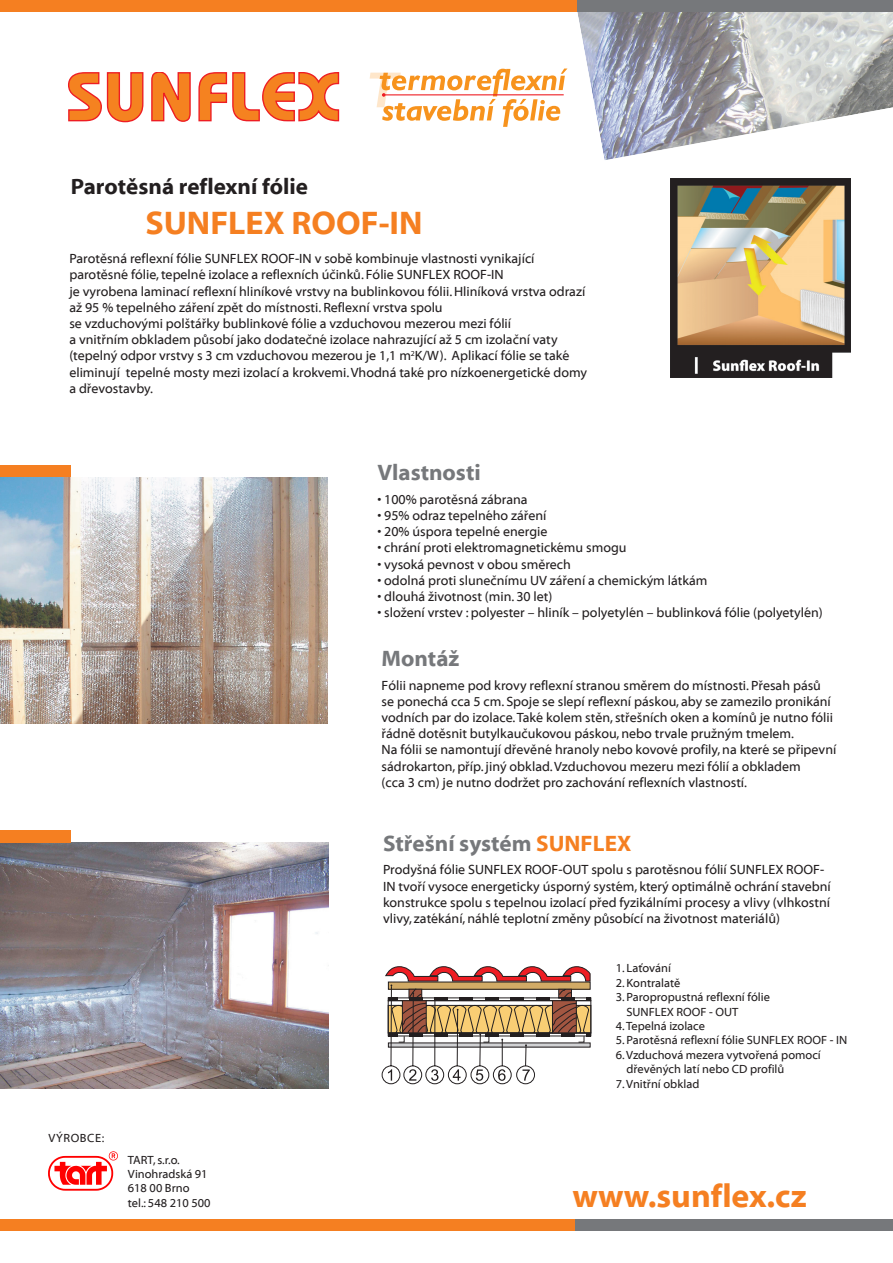
<style>
.page{position:relative;width:893px;height:1263px;background:#fff}
.page>*{position:absolute;margin:0;border:0;box-sizing:border-box;transform-origin:0 0}
.t1{font:33px "Myriad Bd Web CE";color:#f57f21}
.t2{font:22.5px "Myriad Bd Web CE";color:#76787b}
.t3{font:22.5px "Myriad Bd Web CE";color:#231f20}
.t4{font:13.5px/16.2px "Myriad Web CE";color:#231f20}
.t5{font:12px/14.4px "Myriad Web CE";color:#231f20}
.t6{font:12px "Myriad Web CE";letter-spacing:.05em;color:#231f20}
.s1{color:#f57f21}
</style>
<div class="page">
<img style="left:576px;top:11px;width:317px;height:149px">
<img style="left:670px;top:179px;width:180px;height:198px">
<div style="left:0;top:0;width:579px;height:11px;background:#f57f21"></div>
<div style="left:577px;top:0;width:316px;height:11px;background:#76787b"></div>
<div style="left:0;top:465px;width:70px;height:12px;background:#f57f21"></div>
<img style="left:0;top:842px;width:328px;height:246px">
<div style="left:0;top:830px;width:70px;height:13px;background:#f57f21"></div>
<div style="left:0;top:1219px;width:579px;height:11px;background:#f57f21"></div>
<div style="left:576px;top:1219px;width:317px;height:11px;background:#76787b"></div>
<svg style="left:370px;top:69px;width:197px;height:58px"></svg>
<svg style="left:68px;top:72px;width:271px;height:50px"></svg>
<svg style="left:382px;top:966px;width:210px;height:118px"></svg>
<svg style="left:48px;top:1151px;width:70px;height:39px"></svg>
<div style="left:675px;top:358px;width:15px;height:14px;background:#231f20"></div>
<img style="left:0;top:477px;width:328px;height:246px">
<h2 class="t3" style="left:71px;top:174px;width:239px">Parotěsná reflexní fólie</h2>
<h1 class="t1" style="left:145px;top:204px;width:279px">SUNFLEX ROOF-IN</h1>
<p class="t4" style="left:69px;top:251px;width:519px">Parotěsná reflexní fólie SUNFLEX ROOF-IN v sobě kombinuje vlastnosti vynikající parotěsné fólie, tepelné izolace a reflexních účinků. Fólie SUNFLEX ROOF-IN<br>je vyrobena laminací reflexní hliníkové vrstvy na bublinkovou fólii. Hliníková vrstva odrazí až 95 % tepelného záření zpět do místnosti. Reflexní vrstva spolu<br>se vzduchovými polštářky bublinkové fólie a vzduchovou mezerou mezi fólií<br>a vnitřním obkladem působí jako dodatečné izolace nahrazující až 5 cm izolační vaty (tepelný odpor vrstvy s 3 cm vzduchovou mezerou je 1,1 m<sup>2</sup>K/W). Aplikací fólie se také eliminují tepelné mosty mezi izolací a krokvemi. Vhodná také pro nízkoenergetické domy a dřevostavby.</p>
<h2 class="t2" style="left:377px;top:460px;width:105px">Vlastnosti</h2>
<p class="t4" style="left:377px;top:491px;width:152px">• 100% parotěsná zábrana</p>
<p class="t4" style="left:377px;top:507px;width:171px">• 95% odraz tepelného záření</p>
<p class="t4" style="left:377px;top:524px;width:172px">• 20% úspora tepelné energie</p>
<p class="t4" style="left:377px;top:540px;width:251px">• chrání proti elektromagnetickému smogu</p>
<p class="t4" style="left:377px;top:556px;width:195px">• vysoká pevnost v obou směrech</p>
<p class="t4" style="left:377px;top:572px;width:331px">• odolná proti slunečnímu UV záření a chemickým látkám</p>
<p class="t4" style="left:377px;top:588px;width:177px">• dlouhá životnost (min. 30 let)</p>
<p class="t4" style="left:377px;top:605px;width:447px">• složení vrstev : polyester – hliník – polyetylén – bublinková fólie (polyetylén)</p>
<h2 class="t2" style="left:382px;top:646px;width:79px">Montáž</h2>
<p class="t4" style="left:382px;top:677px;width:456px">Fólii napneme pod krovy reflexní stranou směrem do místnosti. Přesah pásů se ponechá cca 5 cm. Spoje se slepí reflexní páskou, aby se zamezilo pronikání vodních par do izolace. Také kolem stěn, střešních oken a komínů je nutno fólii řádně dotěsnit butylkaučukovou páskou, nebo trvale pružným tmelem.<br>Na fólii se namontují dřevěné hranoly nebo kovové profily, na které se připevní sádrokarton, příp. jiný obklad. Vzduchovou mezeru mezi fólií a obkladem<br>(cca 3 cm) je nutno dodržet pro zachování reflexních vlastností.</p>
<h2 class="t2" style="left:383px;top:831px;width:250px">Střešní systém <span class="s1">SUNFLEX</span></h2>
<p class="t4" style="left:383px;top:862px;width:449px">Prodyšná fólie SUNFLEX ROOF-OUT spolu s parotěsnou fólií SUNFLEX ROOF-IN tvoří vysoce energeticky úsporný systém, který optimálně ochrání stavební konstrukce spolu s tepelnou izolací před fyzikálními procesy a vlivy (vlhkostní vlivy, zatékání, náhlé teplotní změny působící na životnost materiálů)</p>
<p class="t6" style="left:49px;top:1131px;width:57px">VÝROBCE:</p>
<p class="t5" style="left:128px;top:1152px;width:84px">TART, s.r.o.<br>Vinohradská 91<br>618 00 Brno tel.: 548 210 500</p>
<p class="t5" style="left:616px;top:961px;width:57px">1. Laťování</p>
<p class="t5" style="left:616px;top:976px;width:66px">2. Kontralatě</p>
<p class="t5" style="left:626px;top:990px;width:145px;text-indent:-10px">3. Paropropustná reflexní fólie<br>SUNFLEX ROOF - OUT</p>
<p class="t5" style="left:616px;top:1019px;width:91px">4. Tepelná izolace</p>
<p class="t5" style="left:616px;top:1033px;width:233px">5. Parotěsná reflexní fólie SUNFLEX ROOF - IN</p>
<p class="t5" style="left:626px;top:1048px;width:196px;text-indent:-10px">6. Vzduchová mezera vytvořená pomocí dřevěných latí nebo CD profilů</p>
<p class="t5" style="left:616px;top:1076px;width:85px">7. Vnitřní obklad</p>
<h1 class="t1" style="left:573px;top:1178px;width:235px">www.sunflex.cz</h1>
</div>
